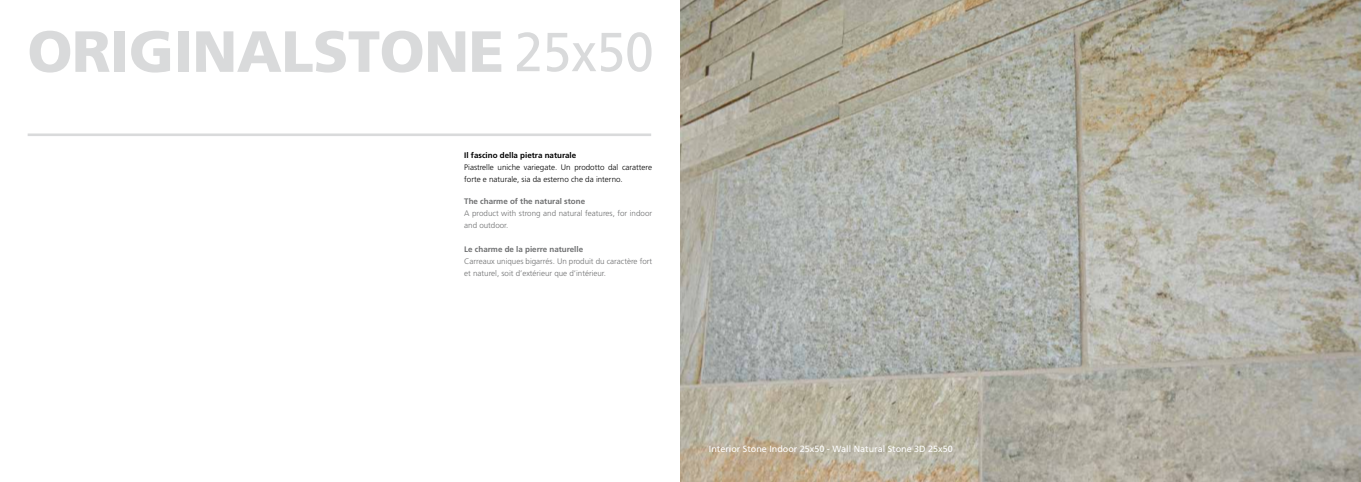
<style>
.page{position:relative;width:1361px;height:482px;background:#fff}
.page>*{position:absolute;margin:0;border:0;box-sizing:border-box;transform-origin:0 0}
.t1{font:900 58px "Frutiger LT Std";letter-spacing:-.01em;color:#d9dadb}
.t2{font:9px "Frutiger";color:#fff}
.t3{font:300 8px/12px "Frutiger";color:#6e6f70}
.t4{font:300 8px/12px "Frutiger";color:#000}
.t5{font:700 8px "Frutiger";color:#6e6f70}
.t6{font:700 8px "Frutiger";color:#000}
</style>
<div class="page">
<img style="left:680px;top:0;width:681px;height:482px">
<hr style="left:28px;top:133px;width:623px;height:3px;background:#d9dadb">
<svg style="left:517px;top:32px;width:134px;height:40px"></svg>
<h1 class="t1" style="left:27px;top:17px;width:478px">ORIGINALSTONE</h1>
<p class="t6" style="left:464px;top:150px;width:114px">Il fascino della pietra naturale</p>
<p class="t4" style="left:464px;top:161px;width:189px">Piastrelle uniche variegate. Un prodotto dal carattere forte e naturale, sia da esterno che da interno.</p>
<p class="t5" style="left:464px;top:196px;width:122px">The charme of the natural stone</p>
<p class="t3" style="left:464px;top:207px;width:189px">A product with strong and natural features, for indoor and outdoor.</p>
<p class="t5" style="left:464px;top:244px;width:120px">Le charme de la pierre naturelle</p>
<p class="t3" style="left:464px;top:255px;width:189px">Carreaux uniques bigarrés. Un produit du caractère fort et naturel, soit d’extérieur que d’intérieur.</p>
<p class="t2" style="left:709px;top:444px;width:245px">Interior Stone Indoor 25x50 - Wall Natural Stone 3D 25x50</p>
</div>
